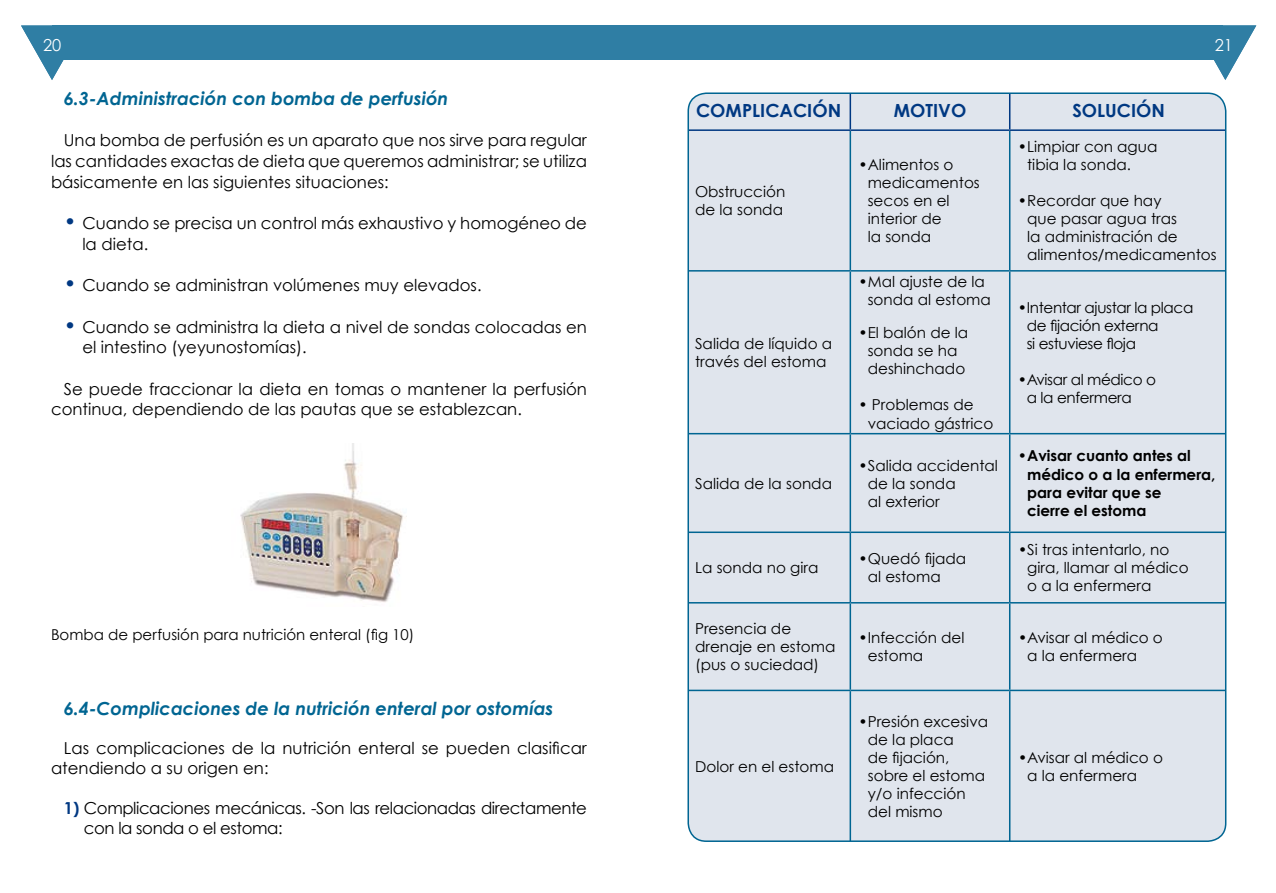
<style>
.page{position:relative;width:1276px;height:893px;background:#fff}
.page>*{position:absolute;margin:0;border:0;box-sizing:border-box;transform-origin:0 0}
.t1{font:700 18.15px "Century Gothic";color:#003882}
.t2{font:italic 700 18px "Century Gothic";color:#006592}
.t3{font:16.5px/20.7px "Century Gothic";color:#000}
.t4{font:16.5px/19.8px "Century Gothic";letter-spacing:-.025em;color:#000}
.t5{font:16.5px "Century Gothic";color:#fff}
.t6{font:15.15px/18.1px "Century Gothic";color:#000}
.t7{font:15.15px/18.1px "Century Gothic";letter-spacing:-.025em;color:#000}
.t8{font:700 15.15px/18.1px "Century Gothic";color:#000}
.t9{font:15px "Century Gothic";color:#000}
.s1{font-size:21px;color:#003882}
.s2{font-weight:700;color:#003882}
.s3{font-weight:400}
</style>
<div class="page">
<img style="left:240px;top:444px;width:163px;height:158px">
<div style="left:52px;top:26px;width:599px;height:34px;background:#2f7ea4"></div>
<svg style="left:21px;top:26px;width:43px;height:54px"></svg>
<div style="left:638px;top:26px;width:584px;height:34px;background:#2f7ea4"></div>
<svg style="left:1194px;top:25px;width:62px;height:55px"></svg>
<div style="left:690px;top:93px;width:535px;height:748px;background:#e0e5ed"></div>
<hr style="left:849px;top:131px;width:2px;height:139px;background:#006592">
<hr style="left:1009px;top:131px;width:1px;height:139px;background:#006592">
<hr style="left:849px;top:272px;width:2px;height:161px;background:#006592">
<hr style="left:1009px;top:272px;width:1px;height:161px;background:#006592">
<hr style="left:849px;top:434px;width:2px;height:97px;background:#006592">
<hr style="left:1009px;top:434px;width:1px;height:97px;background:#006592">
<hr style="left:849px;top:533px;width:2px;height:69px;background:#006592">
<hr style="left:1009px;top:533px;width:1px;height:69px;background:#006592">
<hr style="left:849px;top:603px;width:2px;height:87px;background:#006592">
<hr style="left:1009px;top:603px;width:1px;height:87px;background:#006592">
<hr style="left:688px;top:690px;width:1px;height:151px;background:#006592">
<hr style="left:849px;top:691px;width:2px;height:150px;background:#006592">
<hr style="left:1009px;top:691px;width:1px;height:150px;background:#006592">
<hr style="left:688px;top:270px;width:162px;height:2px;background:#006592">
<hr style="left:850px;top:270px;width:159px;height:2px;background:#006592">
<hr style="left:1009px;top:270px;width:216px;height:2px;background:#006592">
<hr style="left:688px;top:433px;width:162px;height:1px;background:#006592">
<hr style="left:850px;top:433px;width:159px;height:1px;background:#006592">
<hr style="left:1009px;top:433px;width:216px;height:1px;background:#006592">
<hr style="left:688px;top:531px;width:162px;height:2px;background:#006592">
<hr style="left:850px;top:531px;width:159px;height:2px;background:#006592">
<hr style="left:1009px;top:531px;width:216px;height:2px;background:#006592">
<hr style="left:688px;top:602px;width:162px;height:1px;background:#006592">
<hr style="left:850px;top:602px;width:159px;height:1px;background:#006592">
<hr style="left:1009px;top:602px;width:216px;height:1px;background:#006592">
<hr style="left:688px;top:690px;width:162px;height:1px;background:#006592">
<hr style="left:850px;top:690px;width:159px;height:1px;background:#006592">
<hr style="left:1009px;top:690px;width:216px;height:1px;background:#006592">
<hr style="left:688px;top:841px;width:162px;height:1px;background:#006592">
<hr style="left:1009px;top:841px;width:216px;height:1px;background:#006592">
<hr style="left:688px;top:129px;width:162px;height:2px;background:#003882">
<hr style="left:850px;top:129px;width:159px;height:2px;background:#003882">
<hr style="left:1009px;top:129px;width:216px;height:2px;background:#003882">
<hr style="left:688px;top:93px;width:1px;height:36px;background:#003882">
<hr style="left:849px;top:93px;width:2px;height:36px;background:#003882">
<hr style="left:1009px;top:93px;width:1px;height:36px;background:#003882">
<p class="t5" style="left:43px;top:35px;width:20px">20</p>
<p class="t5" style="left:1214px;top:35px;width:20px">21</p>
<p class="t2" style="left:64px;top:87px;width:386px">6.3-Administración con bomba de perfusión</p>
<p class="t3" style="left:51px;top:130px;width:537px;text-align:justify;text-indent:13px">Una bomba de perfusión es un aparato que nos sirve para regular las cantidades exactas de dieta que queremos administrar; se utiliza básicamente en las siguientes situaciones:</p>
<p class="t3" style="left:82px;top:213px;width:506px;text-indent:-19px"><span class="s1">•</span> Cuando se precisa un control más exhaustivo y homogéneo de la dieta.</p>
<p class="t3" style="left:64px;top:275px;width:419px"><span class="s1">•</span> Cuando se administran volúmenes muy elevados.</p>
<p class="t3" style="left:82px;top:316px;width:506px;text-indent:-19px"><span class="s1">•</span> Cuando se administra la dieta a nivel de sondas colocadas en el intestino (yeyunostomías).</p>
<p class="t3" style="left:51px;top:378px;width:537px;text-indent:13px">Se puede fraccionar la dieta en tomas o mantener la perfusión continua, dependiendo de las pautas que se establezcan.</p>
<p class="t9" style="left:51px;top:625px;width:365px">Bomba de perfusión para nutrición enteral (fig 10)</p>
<p class="t2" style="left:64px;top:697px;width:491px">6.4-Complicaciones de la nutrición enteral por ostomías</p>
<p class="t3" style="left:51px;top:738px;width:537px;line-height:19.8px;text-indent:13px">Las complicaciones de la nutrición enteral se pueden clasificar atendiendo a su origen en:</p>
<p class="t4" style="left:84px;top:798px;width:504px;text-indent:-20px"><span class="s2">1)</span> Complicaciones mecánicas. -Son las relacionadas directamente con la sonda o el estoma:</p>
<p class="t1" style="left:696px;top:99px;width:147px">COMPLICACIÓN</p>
<p class="t1" style="left:894px;top:99px;width:74px">MOTIVO</p>
<p class="t1" style="left:1072px;top:99px;width:94px">SOLUCIÓN</p>
<p class="t6" style="left:695px;top:182px;width:92px">Obstrucción de la sonda</p>
<p class="t6" style="left:695px;top:334px;width:139px">Salida de líquido a través del estoma</p>
<p class="t6" style="left:695px;top:474px;width:138px">Salida de la sonda</p>
<p class="t6" style="left:867px;top:155px;width:114px;text-indent:-9px">•Alimentos o medicamentos secos en el interior de<br>la sonda</p>
<p class="t6" style="left:867px;top:273px;width:125px;text-indent:-9px">•Mal ajuste de la sonda al estoma</p>
<p class="t6" style="left:858px;top:323px;width:111px;text-align:center">•El balón de la sonda se ha deshinchado</p>
<p class="t6" style="left:867px;top:396px;width:127px;text-indent:-9px">• Problemas de vaciado gástrico</p>
<p class="t6" style="left:1027px;top:137px;width:132px;text-indent:-9px">•Limpiar con agua tibia la sonda.</p>
<p class="t6" style="left:1027px;top:191px;width:191px;text-indent:-9px">•Recordar que hay<br>que pasar agua tras<br>la administración de alimentos/medicamentos</p>
<p class="t7" style="left:1026px;top:298px;width:168px;text-indent:-9px">•Intentar ajustar la placa de fijación externa<br>si estuviese floja</p>
<p class="t7" style="left:1026px;top:370px;width:131px;text-indent:-9px">•Avisar al médico o a la enfermera</p>
<p class="t6" style="left:868px;top:456px;width:132px;text-indent:-9px">•Salida accidental de la sonda<br>al exterior</p>
<p class="t8" style="left:1027px;top:447px;width:190px;text-indent:-9px"><span class="s3">•</span>Avisar cuanto antes al médico o a la enfermera, para evitar que se<br>cierre el estoma</p>
<p class="t6" style="left:695px;top:558px;width:125px">La sonda no gira</p>
<p class="t6" style="left:868px;top:549px;width:100px;text-indent:-9px">•Quedó fijada al estoma</p>
<p class="t6" style="left:1027px;top:540px;width:163px;text-indent:-9px">•Si tras intentarlo, no gira, llamar al médico o a la enfermera</p>
<p class="t6" style="left:695px;top:619px;width:142px">Presencia de drenaje en estoma (pus o suciedad)</p>
<p class="t6" style="left:868px;top:628px;width:98px;text-indent:-9px">•Infección del estoma</p>
<p class="t6" style="left:1027px;top:628px;width:137px;text-indent:-9px">•Avisar al médico o a la enfermera</p>
<p class="t6" style="left:695px;top:757px;width:140px">Dolor en el estoma</p>
<p class="t6" style="left:868px;top:712px;width:122px;text-indent:-9px">•Presión excesiva de la placa<br>de fijación, sobre el estoma y/o infección del mismo</p>
<p class="t6" style="left:1027px;top:748px;width:137px;text-indent:-9px">•Avisar al médico o a la enfermera</p>
</div>
